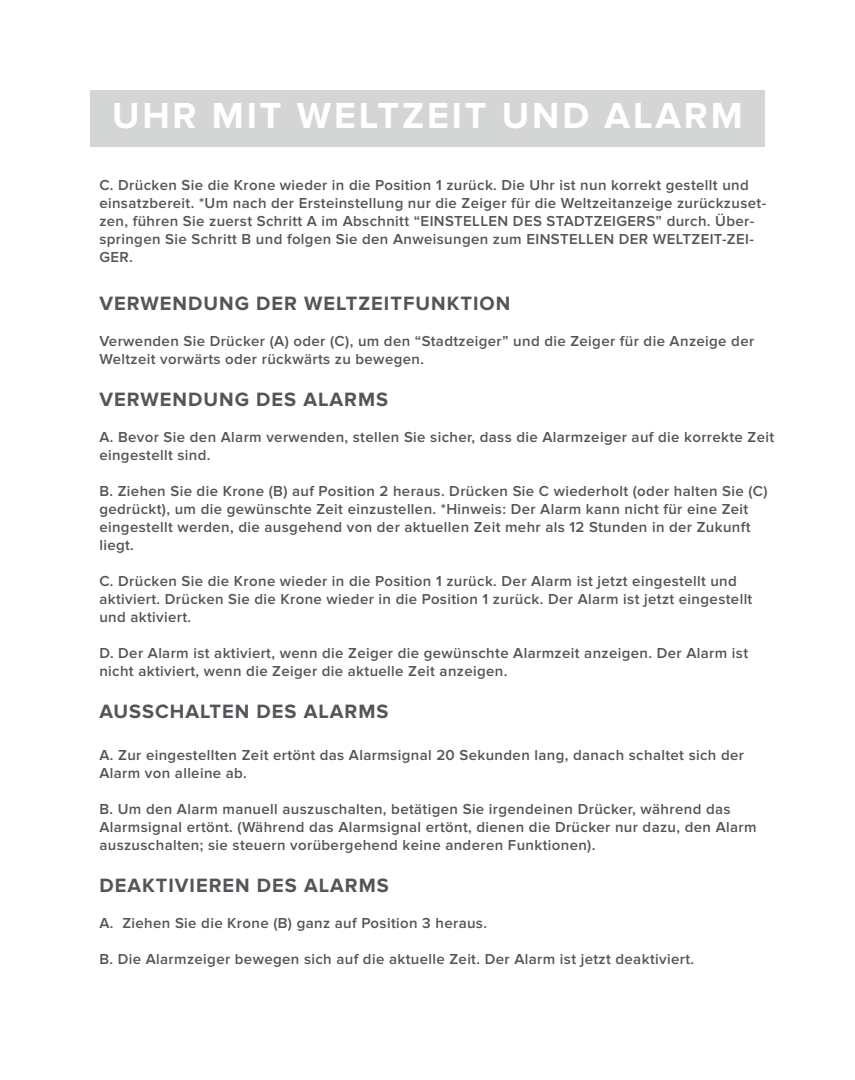
<style>
.page{position:relative;width:855px;height:1080px;background:#fff}
.page>*{position:absolute;margin:0;border:0;box-sizing:border-box;transform-origin:0 0}
.t1{font:700 37.5px "Proxima Nova";letter-spacing:.075em;color:#fff}
.t2{font:700 20px "Proxima Nova";letter-spacing:.05em;color:#545559}
.t3{font:600 15px/18px "Proxima Nova";letter-spacing:.025em;color:#545559}
</style>
<div class="page">
<div style="left:90px;top:90px;width:675px;height:57px;background:#d4d5d5"></div>
<h1 class="t1" style="left:112px;top:94px;width:632px">UHR MIT WELTZEIT UND ALARM</h1>
<p class="t3" style="left:99px;top:177px;width:668px">C. Drücken Sie die Krone wieder in die Position 1 zurück. Die Uhr ist nun korrekt gestellt und einsatzbereit. *Um nach der Ersteinstellung nur die Zeiger für die Weltzeitanzeige zurückzuset&shy;zen, führen Sie zuerst Schritt A im Abschnitt “EINSTELLEN DES STADTZEIGERS” durch. Über&shy;springen Sie Schritt B und folgen Sie den Anweisungen zum EINSTELLEN DER WELTZEIT-ZEI-GER.</p>
<h2 class="t2" style="left:99px;top:292px;width:413px">VERWENDUNG DER WELTZEITFUNKTION</h2>
<p class="t3" style="left:99px;top:333px;width:656px">Verwenden Sie Drücker (A) oder (C), um den “Stadtzeiger” und die Zeiger für die Anzeige der<br>Weltzeit vorwärts oder rückwärts zu bewegen.</p>
<h2 class="t2" style="left:99px;top:388px;width:290px">VERWENDUNG DES ALARMS</h2>
<p class="t3" style="left:99px;top:429px;width:676px">A. Bevor Sie den Alarm verwenden, stellen Sie sicher, dass die Alarmzeiger auf die korrekte Zeit eingestellt sind.</p>
<p class="t3" style="left:99px;top:483px;width:670px">B. Ziehen Sie die Krone (B) auf Position 2 heraus. Drücken Sie C wiederholt (oder halten Sie (C) gedrückt), um die gewünschte Zeit einzustellen. *Hinweis: Der Alarm kann nicht für eine Zeit eingestellt werden, die ausgehend von der aktuellen Zeit mehr als 12 Stunden in der Zukunft liegt.</p>
<p class="t3" style="left:99px;top:573px;width:655px">C. Drücken Sie die Krone wieder in die Position 1 zurück. Der Alarm ist jetzt eingestellt und aktiviert. Drücken Sie die Krone wieder in die Position 1 zurück. Der Alarm ist jetzt eingestellt und aktiviert.</p>
<p class="t3" style="left:99px;top:645px;width:650px">D. Der Alarm ist aktiviert, wenn die Zeiger die gewünschte Alarmzeit anzeigen. Der Alarm ist nicht aktiviert, wenn die Zeiger die aktuelle Zeit anzeigen.</p>
<h2 class="t2" style="left:99px;top:700px;width:291px">AUSSCHALTEN DES ALARMS</h2>
<p class="t3" style="left:99px;top:747px;width:646px">A. Zur eingestellten Zeit ertönt das Alarmsignal 20 Sekunden lang, danach schaltet sich der<br>Alarm von alleine ab.</p>
<p class="t3" style="left:99px;top:801px;width:659px">B. Um den Alarm manuell auszuschalten, betätigen Sie irgendeinen Drücker, während das<br>Alarmsignal ertönt. (Während das Alarmsignal ertönt, dienen die Drücker nur dazu, den Alarm auszuschalten; sie steuern vorübergehend keine anderen Funktionen).</p>
<h2 class="t2" style="left:99px;top:874px;width:291px">DEAKTIVIEREN DES ALARMS</h2>
<p class="t3" style="left:99px;top:915px;width:389px">A. Ziehen Sie die Krone (B) ganz auf Position 3 heraus.</p>
<p class="t3" style="left:99px;top:951px;width:596px">B. Die Alarmzeiger bewegen sich auf die aktuelle Zeit. Der Alarm ist jetzt deaktiviert.</p>
</div>
